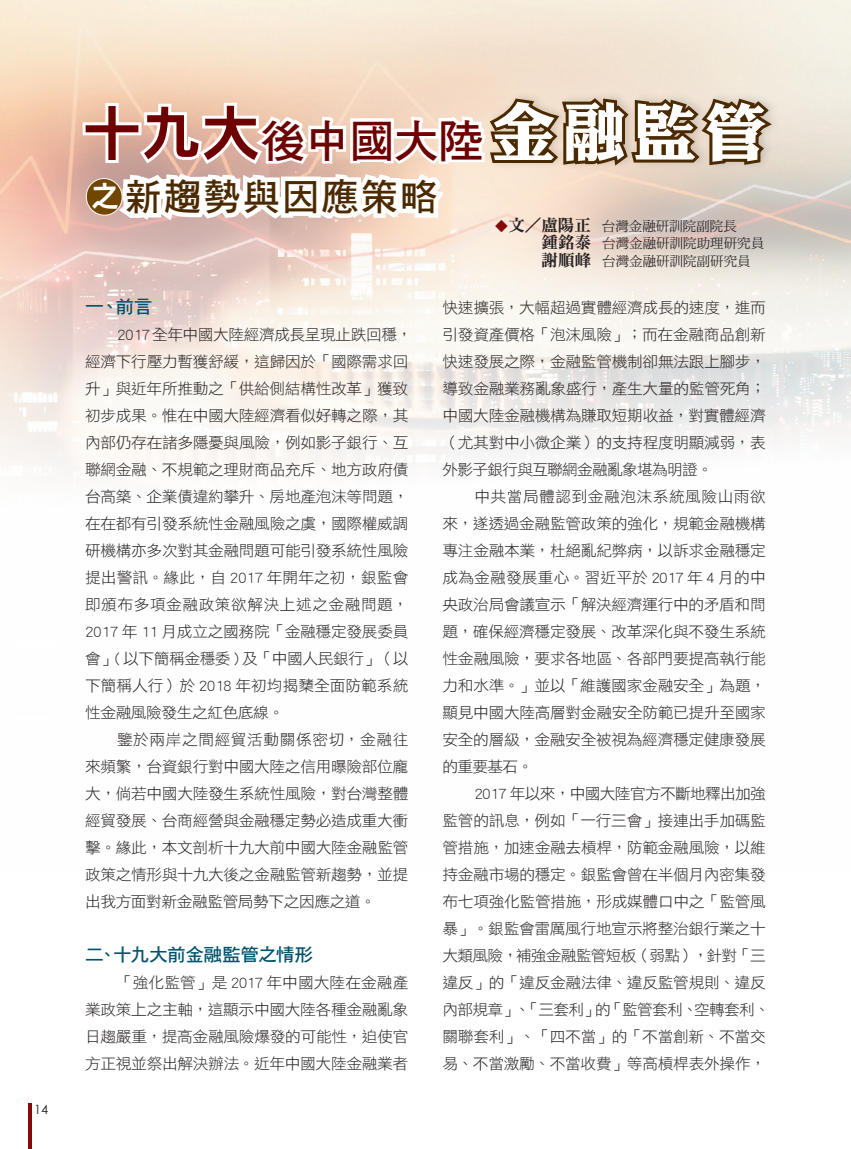
<style>
.page{position:relative;width:851px;height:1149px;background:#fff}
.page>*{position:absolute;margin:0;border:0;box-sizing:border-box;transform-origin:0 0}
.t1{font:63px "DF Li King Hei W8 WIN BF";color:#fff}
.t2{font:45px "DF Hei Std W7";letter-spacing:-.01em;color:#6d0101}
.t3{font:37.5px "DF Hei Std W7";letter-spacing:.05em;color:#4c2a00}
.t4{font:18.15px "DF Hei Std W7";letter-spacing:-.03em;color:#00536d}
.t5{font:15.3px/27px "DF Hei Std W3";letter-spacing:-.025em;color:#231f20;text-align:justify}
.t6{font:13.5px/17.2px "DF Ming Std W5";color:#231f20}
.t7{font:12.75px "Century Gothic";color:#231f20}
.s1{font-family:"DF Hei Std W9";font-size:60px}
.s2{font-family:"DF Ming Std W7";color:#87080b}
.s3{font-family:"DF Ming Std W9";font-size:16.5px}
</style>
<div class="page">
<img style="left:0;top:0;width:850px;height:470px">
<div style="left:486px;top:90px;width:296px;height:82px;background:#f1e2d2"></div>
<hr style="left:28px;top:1103px;width:3px;height:45px;background:#87080b">
<svg style="left:80px;top:94px;width:697px;height:142px"></svg>
<p class="t7" style="left:34px;top:1100px;width:16px">14</p>
<h2 class="t2" style="left:82px;top:116px;width:403px"><span class="s1">十九大</span>後中國大陸</h2>
<h3 class="t3" style="left:85px;top:176px;width:354px">　新趨勢與因應策略</h3>
<h1 class="t1" style="left:492px;top:100px;width:276px">金融監管</h1>
<p class="t6" style="left:541px;top:217px;width:224px;text-indent:-47px"><span class="s2">◆</span><span class="s3">文／盧陽正</span> 台灣金融研訓院副院長<br><span class="s3">鍾銘泰</span> 台灣金融研訓院助理研究員<span class="s3">謝順峰</span> 台灣金融研訓院副研究員</p>
<p class="t4" style="left:85px;top:296px;width:69px">一、前言</p>
<p class="t5" style="left:85px;top:320px;width:329px;text-align:left;text-indent:32px">2017全年中國大陸經濟成長呈現止跌回穩，經濟下行壓力暫獲舒緩，這歸因於「國際需求回升」與近年所推動之「供給側結構性改革」獲致初步成果。惟在中國大陸經濟看似好轉之際，其內部仍存在諸多隱憂與風險，例如影子銀行、互聯網金融、不規範之理財商品充斥、地方政府債台高築、企業債違約攀升、房地產泡沫等問題，在在都有引發系統性金融風險之虞，國際權威調研機構亦多次對其金融問題可能引發系統性風險提出警訊。緣此，自 2017 年開年之初，銀監會即頒布多項金融政策欲解決上述之金融問題，<br>2017 年 11 月成立之國務院「金融穩定發展委員會」( 以下簡稱金穩委 ) 及「中國人民銀行」（以下簡稱人行）於 2018 年初均揭櫫全面防範系統性金融風險發生之紅色底線。</p>
<p class="t5" style="left:85px;top:725px;width:325px;text-indent:32px">鑒於兩岸之間經貿活動關係密切，金融往來頻繁，台資銀行對中國大陸之信用曝險部位龐大，倘若中國大陸發生系統性風險，對台灣整體經貿發展、台商經營與金融穩定勢必造成重大衝擊。緣此，本文剖析十九大前中國大陸金融監管政策之情形與十九大後之金融監管新趨勢，並提出我方面對新金融監管局勢下之因應之道。</p>
<p class="t4" style="left:85px;top:944px;width:229px">二、十九大前金融監管之情形</p>
<p class="t5" style="left:85px;top:968px;width:325px;text-indent:32px">「強化監管」是 2017 年中國大陸在金融產業政策上之主軸，這顯示中國大陸各種金融亂象日趨嚴重，提高金融風險爆發的可能性，迫使官方正視並祭出解決辦法。近年中國大陸金融業者</p>
<p class="t5" style="left:442px;top:293px;width:325px">快速擴張，大幅超過實體經濟成長的速度，進而引發資產價格「泡沫風險」；而在金融商品創新快速發展之際，金融監管機制卻無法跟上腳步，導致金融業務亂象盛行，產生大量的監管死角；中國大陸金融機構為賺取短期收益，對實體經濟（尤其對中小微企業）的支持程度明顯減弱，表外影子銀行與互聯網金融亂象堪為明證。</p>
<p class="t5" style="left:442px;top:482px;width:325px;text-indent:32px">中共當局體認到金融泡沫系統風險山雨欲來，遂透過金融監管政策的強化，規範金融機構專注金融本業，杜絕亂紀弊病，以訴求金融穩定成為金融發展重心。習近平於 2017 年 4 月的中央政治局會議宣示「解決經濟運行中的矛盾和問題，確保經濟穩定發展、改革深化與不發生系統性金融風險，要求各地區、各部門要提高執行能力和水準。」並以「維護國家金融安全」為題，顯見中國大陸高層對金融安全防範已提升至國家安全的層級，金融安全被視為經濟穩定健康發展的重要基石。</p>
<p class="t5" style="left:442px;top:779px;width:329px;text-align:left;text-indent:32px">2017 年以來，中國大陸官方不斷地釋出加強監管的訊息，例如「一行三會」接連出手加碼監管措施，加速金融去槓桿，防範金融風險，以維持金融市場的穩定。銀監會曾在半個月內密集發布七項強化監管措施，形成媒體口中之「監管風暴」。銀監會雷厲風行地宣示將整治銀行業之十大類風險，補強金融監管短板（弱點），針對「三違反」的「違反金融法律、違反監管規則、違反內部規章」、「三套利」的「監管套利、空轉套利、關聯套利」、「四不當」的「不當創新、不當交易、不當激勵、不當收費」等高槓桿表外操作，</p>
</div>
